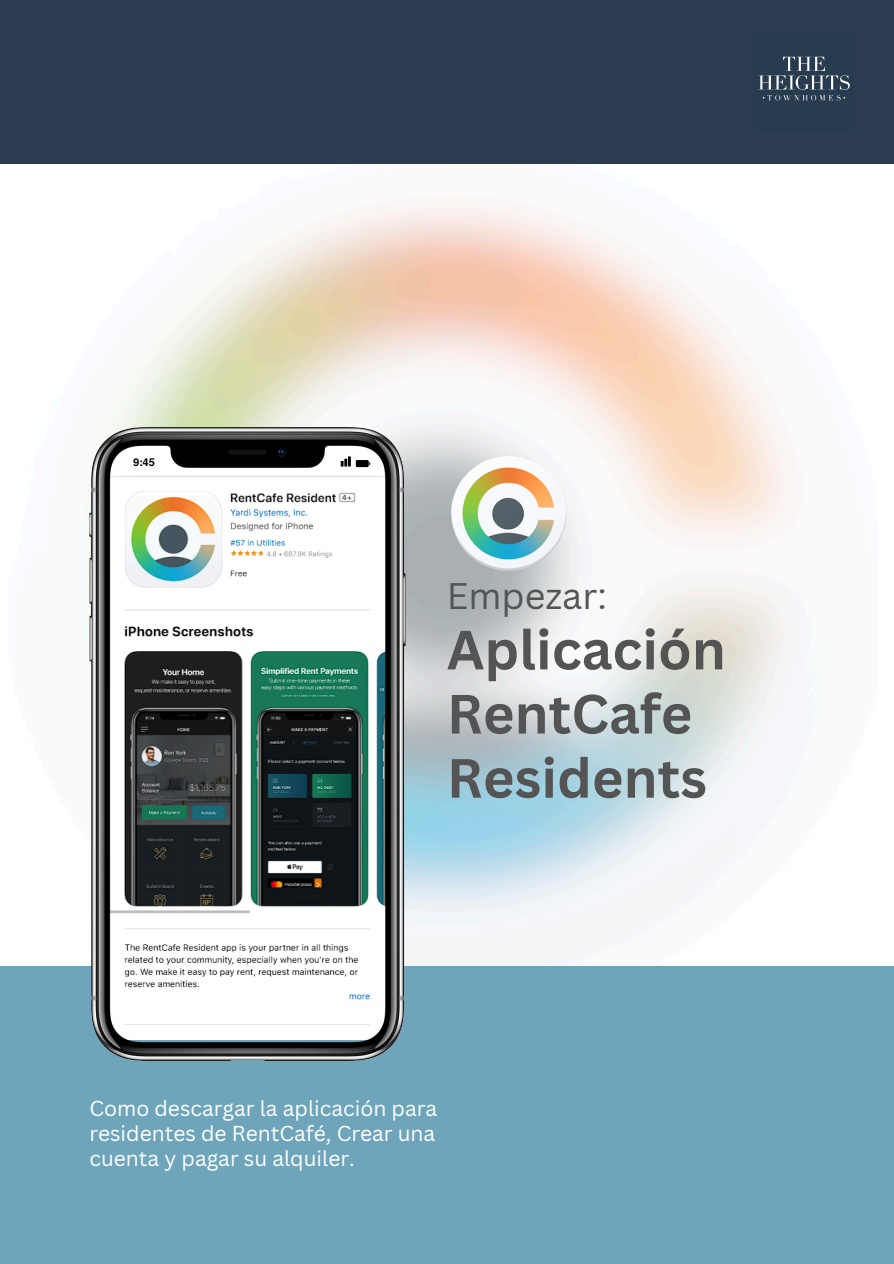
<style>
.page{position:relative;width:894px;height:1264px;background:#fff}
.page>*{position:absolute;margin:0;border:0;box-sizing:border-box;transform-origin:0 0}
.t1{font:700 54px/64.2px "Canva Sans";color:#545454}
.t2{font:36px "Canva Sans";color:#545454}
.t3{font:21px/24.8px "Canva Sans";color:#fff;text-align:justify}
.t4{font:700 10.8px "Helvetica World";color:#000}
</style>
<div class="page">
<div style="left:0;top:0;width:893px;height:165px;background:#2c3c52"></div>
<img style="left:116px;top:205px;width:672px;height:720px">
<div style="left:0;top:965px;width:893px;height:298px;background:#6ea5ba"></div>
<img style="left:446px;top:454px;width:124px;height:120px">
<img style="left:758px;top:56px;width:92px;height:45px">
<img style="left:89px;top:428px;width:316px;height:632px">
<svg style="left:100px;top:437px;width:290px;height:54px"></svg>
<p class="t4" style="left:133px;top:453px;width:23px">9:45</p>
<p class="t2" style="left:446px;top:570px;width:161px">Empezar:</p>
<p class="t1" style="left:446px;top:616px;width:280px">Aplicación<br>RentCafe<br>Residents</p>
<p class="t3" style="left:89px;top:1095px;width:349px">Como descargar la aplicación para residentes de RentCafé, Crear una cuenta y pagar su alquiler.</p>
</div>
